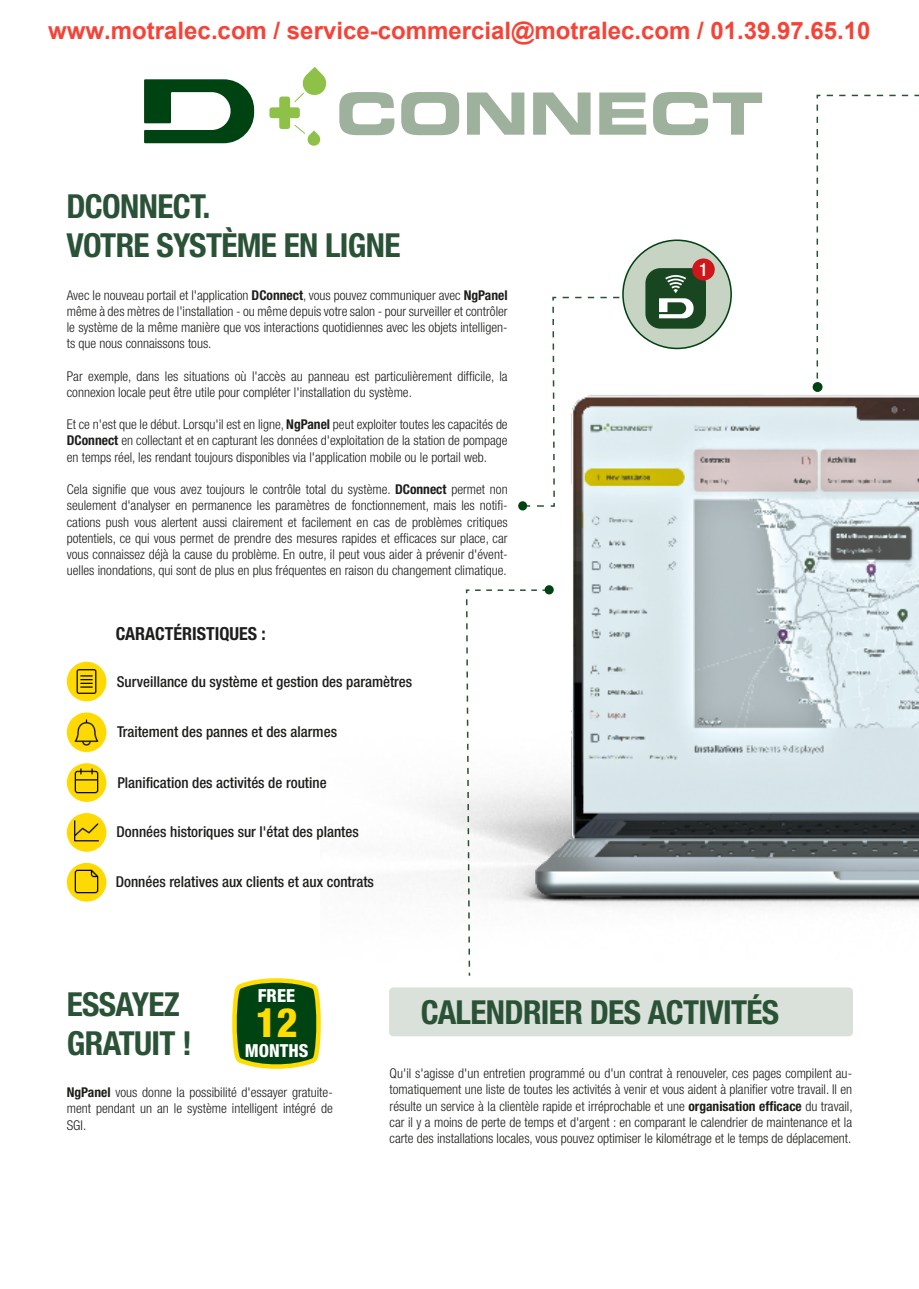
<style>
.page{position:relative;width:919px;height:1289px;background:#fff}
.page>*{position:absolute;margin:0;border:0;box-sizing:border-box;transform-origin:0 0}
.t1{font:800 condensed 40.5px "Helvetica Neue LT Std";color:#fd0}
.t2{font:700 condensed 33.15px/39px "Helvetica Neue LT Std";letter-spacing:-.02em;color:#2a5236}
.t3{font:700 24px "Arial";color:#f54337}
.t4{font:700 condensed 18px "Helvetica Neue LT Std";color:#1d1d1b}
.t5{font:800 condensed 18px "Helvetica Neue LT Std";color:#fff}
.t6{font:500 condensed 18px "Helvetica Neue LT Std";color:#fff}
.t7{font:500 condensed 15px "Helvetica Neue LT Std";color:#1d1d1b}
.t8{font:300 condensed 13.5px/16.2px "Helvetica Neue LT Std";color:#1d1d1b;text-align:justify}
.s1{font-weight:700}
</style>
<div class="page">
<svg style="left:339px;top:92px;width:55px;height:43px"></svg>
<svg style="left:401px;top:92px;width:58px;height:43px"></svg>
<svg style="left:467px;top:92px;width:57px;height:43px"></svg>
<svg style="left:533px;top:92px;width:57px;height:43px"></svg>
<svg style="left:599px;top:92px;width:47px;height:43px"></svg>
<svg style="left:653px;top:92px;width:109px;height:43px"></svg>
<svg style="left:144px;top:79px;width:110px;height:64px"></svg>
<svg style="left:269px;top:67px;width:58px;height:79px"></svg>
<div style="left:67px;top:661px;width:39px;height:40px;background:#ffd902;border-radius:50%"></div>
<img style="left:72px;top:667px;width:29px;height:29px">
<div style="left:67px;top:712px;width:39px;height:40px;background:#ffd902;border-radius:50%"></div>
<img style="left:72px;top:718px;width:29px;height:28px">
<div style="left:67px;top:763px;width:39px;height:39px;background:#ffd902;border-radius:50%"></div>
<img style="left:72px;top:766px;width:29px;height:28px">
<div style="left:67px;top:813px;width:39px;height:38px;background:#ffd902;border-radius:50%"></div>
<img style="left:72px;top:817px;width:29px;height:29px">
<div style="left:67px;top:862px;width:39px;height:39px;background:#ffd902;border-radius:50%"></div>
<img style="left:72px;top:867px;width:29px;height:29px">
<div style="left:389px;top:987px;width:464px;height:49px;background:#dae1da;border-radius:4px"></div>
<svg style="left:816px;top:94px;width:102px;height:233px"></svg>
<svg style="left:232px;top:978px;width:89px;height:90px;background:#3f6c22"></svg>
<div style="left:623px;top:240px;width:108px;height:108px;background:#c8d4c3;border-radius:50%"></div>
<div style="left:645px;top:268px;width:61px;height:61px;background:#184620;border-radius:15px"></div>
<svg style="left:552px;top:275px;width:141px;height:52px"></svg>
<div style="left:692px;top:258px;width:22px;height:22px;background:#cd171a;border-radius:50%"></div>
<img style="left:320px;top:327px;width:598px;height:669px">
<h3 class="t3" style="left:48px;top:18px;width:823px">www.motralec.com / service-commercial@motralec.com / 01.39.97.65.10</h3>
<p class="t2" style="left:66px;top:186px;width:145px">DCONNECT.</p>
<p class="t2" style="left:66px;top:225px;width:335px">VOTRE SYSTÈME EN LIGNE</p>
<p class="t8" style="left:67px;top:286px;width:442px">Avec le nouveau portail et l'application <span class="s1">DConnect</span>, vous pouvez communiquer avec <span class="s1">NgPanel </span>même à des mètres de l'installation - ou même depuis votre salon - pour surveiller et contrôler le système de la même manière que vos interactions quotidiennes avec les objets intelligen&shy;ts que nous connaissons tous.</p>
<p class="t8" style="left:67px;top:367px;width:442px">Par exemple, dans les situations où l'accès au panneau est particulièrement difficile, la connexion locale peut être utile pour compléter l'installation du système.</p>
<p class="t8" style="left:67px;top:416px;width:442px">Et ce n'est que le début. Lorsqu'il est en ligne, <span class="s1">NgPanel</span> peut exploiter toutes les capacités de <span class="s1">DConnect</span> en collectant et en capturant les données d'exploitation de la station de pompage en temps réel, les rendant toujours disponibles via l'application mobile ou le portail web.</p>
<p class="t8" style="left:67px;top:481px;width:442px">Cela signifie que vous avez toujours le contrôle total du système. <span class="s1">DConnect</span> permet non seulement d'analyser en permanence les paramètres de fonctionnement, mais les notifi&shy;cations push vous alertent aussi clairement et facilement en cas de problèmes critiques potentiels, ce qui vous permet de prendre des mesures rapides et efficaces sur place, car vous connaissez déjà la cause du problème. En outre, il peut vous aider à prévenir d'évent&shy;uelles inondations, qui sont de plus en plus fréquentes en raison du changement climatique.</p>
<p class="t4" style="left:116px;top:623px;width:151px">CARACTÉRISTIQUES :</p>
<p class="t7" style="left:117px;top:672px;width:297px">Surveillance du système et gestion des paramètres</p>
<p class="t7" style="left:117px;top:722px;width:221px">Traitement des pannes et des alarmes</p>
<p class="t7" style="left:117px;top:773px;width:211px">Planification des activités de routine</p>
<p class="t7" style="left:117px;top:822px;width:244px">Données historiques sur l'état des plantes</p>
<p class="t7" style="left:116px;top:872px;width:260px">Données relatives aux clients et aux contrats</p>
<p class="t6" style="left:699px;top:259px;width:10px">1</p>
<h3 class="t5" style="left:258px;top:984px;width:39px">FREE</h3>
<h1 class="t1" style="left:255px;top:997px;width:44px">12</h1>
<h3 class="t5" style="left:245px;top:1038px;width:65px">MONTHS</h3>
<p class="t2" style="left:67px;top:984px;width:127px">ESSAYEZ<br>GRATUIT !</p>
<p class="t8" style="left:67px;top:1084px;width:267px"><span class="s1">NgPanel</span> vous donne la possibilité d'essayer gratuite&shy;ment pendant un an le système intelligent intégré de SGI.</p>
<p class="t2" style="left:421px;top:992px;width:360px">CALENDRIER DES ACTIVITÉS</p>
<p class="t8" style="left:389px;top:1065px;width:464px">Qu'il s'agisse d'un entretien programmé ou d'un contrat à renouveler, ces pages compilent au&shy;tomatiquement une liste de toutes les activités à venir et vous aident à planifier votre travail. Il en résulte un service à la clientèle rapide et irréprochable et une <span class="s1">organisation efficace</span> du travail, car il y a moins de perte de temps et d'argent : en comparant le calendrier de maintenance et la carte des installations locales, vous pouvez optimiser le kilométrage et le temps de déplacement.</p>
</div>
